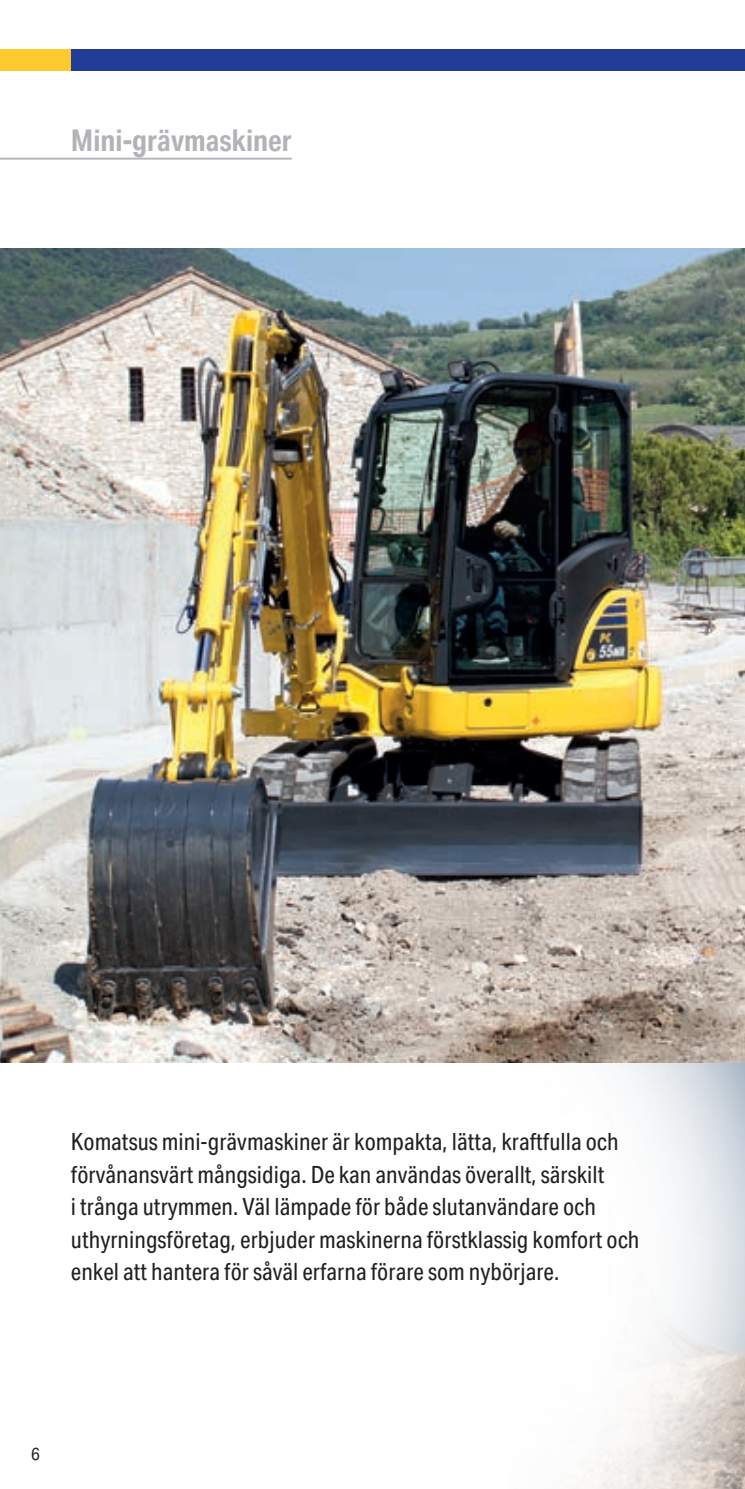
<style>
.page{position:relative;width:745px;height:1489px;background:#fff}
.page>*{position:absolute;margin:0;border:0;box-sizing:border-box;transform-origin:0 0}
.t1{font:700 30px "Aktiv Grotesk Cd";color:#b2b3b7}
.t2{font:23.75px/32.5px "Aktiv Grotesk Cd";color:#231f20}
.t3{font:17.5px "Aktiv Grotesk Cd";color:#231f20}
</style>
<div class="page">
<img style="left:14px;top:1062px;width:730px;height:426px">
<img style="left:0;top:248px;width:744px;height:814px">
<hr style="left:0;top:158px;width:291px;height:2px;background:#b2b3b7">
<div style="left:0;top:50px;width:203px;height:21px;background:#fec92d"></div>
<div style="left:71px;top:50px;width:673px;height:21px;background:#223d97"></div>
<p class="t1" style="left:71px;top:123px;width:222px">Mini-grävmaskiner</p>
<p class="t2" style="left:71px;top:1125px;width:569px">Komatsus mini-grävmaskiner är kompakta, lätta, kraftfulla och förvånansvärt mångsidiga. De kan användas överallt, särskilt<br>i trånga utrymmen. Väl lämpade för både slutanvändare och uthyrningsföretag, erbjuder maskinerna förstklassig komfort och enkel att hantera för såväl erfarna förare som nybörjare.</p>
<p class="t3" style="left:31px;top:1443px;width:10px">6</p>
</div>
